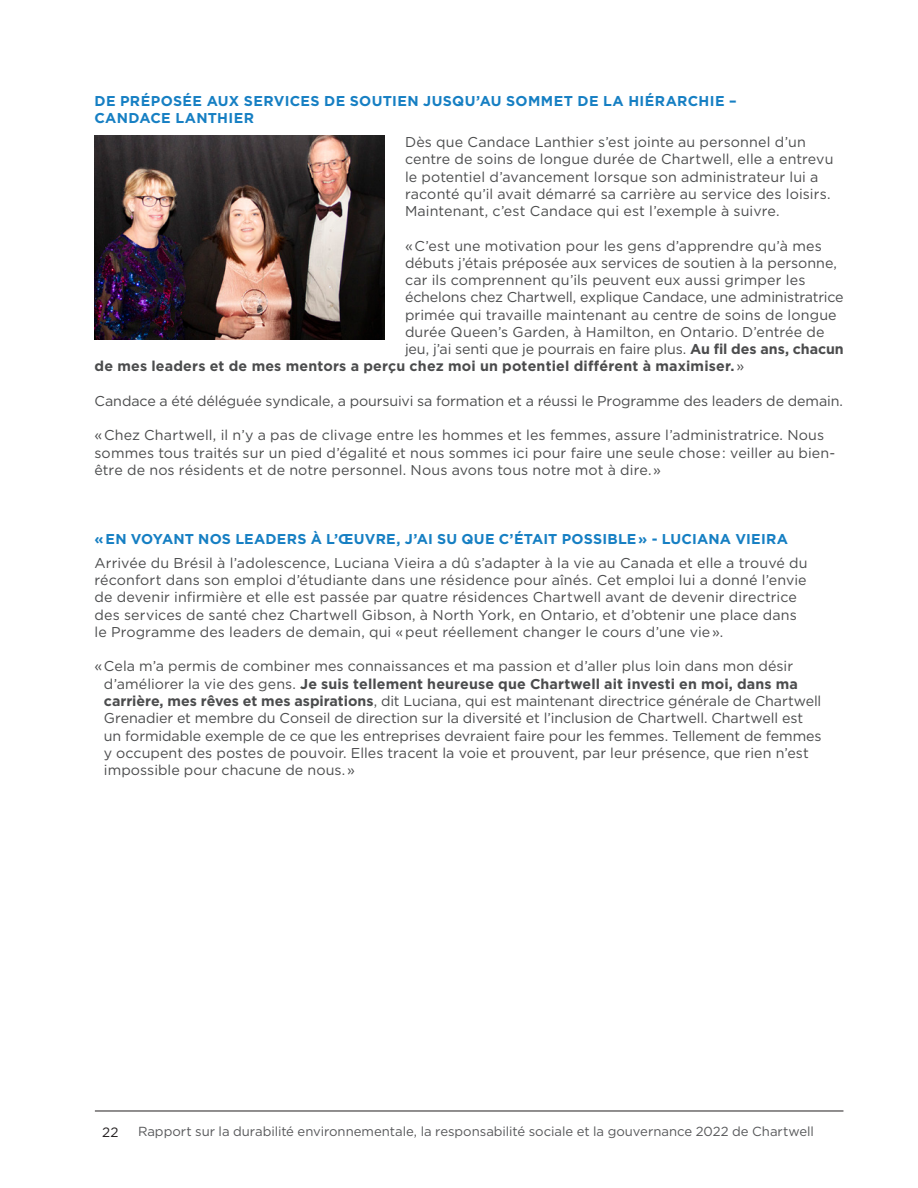
<style>
.page{position:relative;width:918px;height:1188px;background:#fff}
.page>*{position:absolute;margin:0;border:0;box-sizing:border-box;transform-origin:0 0}
.t1{font:14.25px/17.2px "Gotham HTF";letter-spacing:.005em;color:#4b4c4d}
.t2{font:700 14.25px/17.2px "Gotham HTF";letter-spacing:.02em;color:#167fc3}
.t3{font:700 14.25px "Gotham HTF";letter-spacing:.015em;color:#4b4c4d}
.t4{font:13.5px "Gotham HTF";color:#231f20}
.t5{font:13.2px "Gotham HTF";letter-spacing:-.005em;color:#57585a}
.s1{font-weight:700}
.s2{font-weight:400}
</style>
<div class="page">
<hr style="left:95px;top:1111px;width:748px;height:1px;background:#231f20">
<img style="left:94px;top:136px;width:291px;height:203px">
<p class="t2" style="left:95px;top:92px;width:644px">DE PRÉPOSÉE AUX SERVICES DE SOUTIEN JUSQU’AU SOMMET DE LA HIÉRARCHIE –<br>CANDACE LANTHIER</p>
<p class="t1" style="left:405px;top:133px;width:430px">Dès que Candace Lanthier s’est jointe au personnel d’un centre de soins de longue durée de Chartwell, elle a entrevu le potentiel d’avancement lorsque son administrateur lui a raconté qu’il avait démarré sa carrière au service des loisirs.<br>Maintenant, c’est Candace qui est l’exemple à suivre.</p>
<p class="t1" style="left:405px;top:237px;width:418px">«C’est une motivation pour les gens d’apprendre qu’à mes</p>
<p class="t1" style="left:405px;top:254px;width:434px">débuts j’étais préposée aux services de soutien à la personne,</p>
<p class="t1" style="left:405px;top:271px;width:402px">car ils comprennent qu’ils peuvent eux aussi grimper les</p>
<p class="t1" style="left:405px;top:289px;width:440px">échelons chez Chartwell, explique Candace, une administratrice</p>
<p class="t1" style="left:405px;top:306px;width:433px">primée qui travaille maintenant au centre de soins de longue</p>
<p class="t1" style="left:405px;top:323px;width:421px">durée Queen’s Garden, à Hamilton, en Ontario. D’entrée de</p>
<p class="t1" style="left:405px;top:340px;width:440px">jeu, j’ai senti que je pourrais en faire plus. <span class="s1">Au fil des ans, chacun</span></p>
<p class="t3" style="left:94px;top:358px;width:651px">de mes leaders et de mes mentors a perçu chez moi un potentiel différent à maximiser.<span class="s2">»</span></p>
<p class="t1" style="left:94px;top:392px;width:750px">Candace a été déléguée syndicale, a poursuivi sa formation et a réussi le Programme des leaders de demain.</p>
<p class="t1" style="left:94px;top:427px;width:742px">«Chez Chartwell, il n’y a pas de clivage entre les hommes et les femmes, assure l’administratrice. Nous sommes tous traités sur un pied d’égalité et nous sommes ici pour faire une seule chose: veiller au bien&shy;être de nos résidents et de notre personnel. Nous avons tous notre mot à dire.»</p>
<p class="t2" style="left:94px;top:530px;width:695px">«EN VOYANT NOS LEADERS À L’ŒUVRE, J’AI SU QUE C’ÉTAIT POSSIBLE» - LUCIANA VIEIRA</p>
<p class="t1" style="left:94px;top:554px;width:715px">Arrivée du Brésil à l’adolescence, Luciana Vieira a dû s’adapter à la vie au Canada et elle a trouvé du réconfort dans son emploi d’étudiante dans une résidence pour aînés. Cet emploi lui a donné l’envie de devenir infirmière et elle est passée par quatre résidences Chartwell avant de devenir directrice des services de santé chez Chartwell Gibson, à North York, en Ontario, et d’obtenir une place dans le Programme des leaders de demain, qui «peut réellement changer le cours d’une vie».</p>
<p class="t1" style="left:104px;top:658px;width:719px;text-indent:-9px">«Cela m’a permis de combiner mes connaissances et ma passion et d’aller plus loin dans mon désir d’améliorer la vie des gens. <span class="s1">Je suis tellement heureuse que Chartwell ait investi en moi, dans ma carrière, mes rêves et mes aspirations</span>, dit Luciana, qui est maintenant directrice générale de Chartwell Grenadier et membre du Conseil de direction sur la diversité et l’inclusion de Chartwell. Chartwell est un formidable exemple de ce que les entreprises devraient faire pour les femmes. Tellement de femmes y occupent des postes de pouvoir. Elles tracent la voie et prouvent, par leur présence, que rien n’est impossible pour chacune de nous.»</p>
<p class="t4" style="left:102px;top:1124px;width:18px">22</p>
<p class="t5" style="left:138px;top:1124px;width:678px">Rapport sur la durabilité environnementale, la responsabilité sociale et la gouvernance 2022 de Chartwell</p>
</div>
